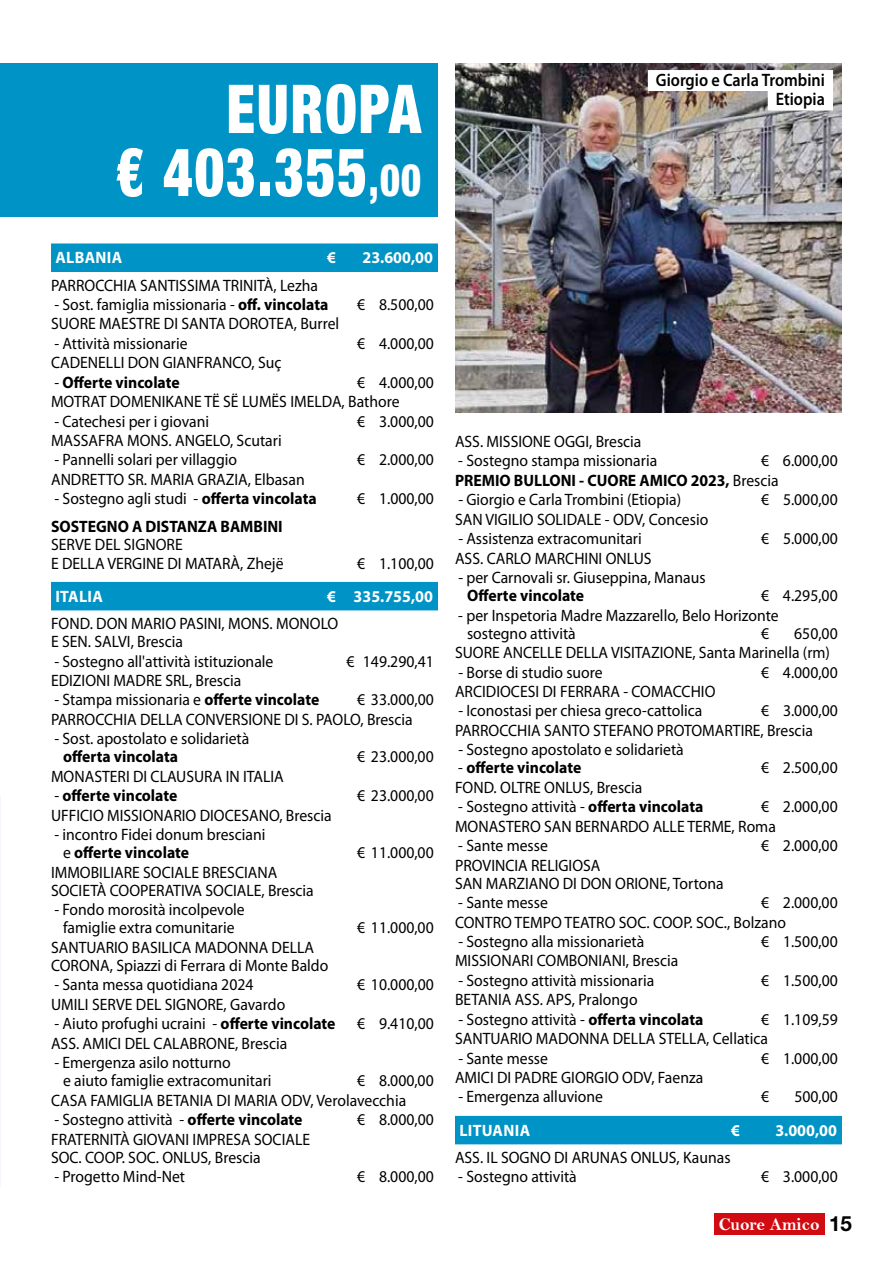
<style>
.page{position:relative;width:893px;height:1263px;background:#fff}
.page>*{position:absolute;margin:0;border:0;box-sizing:border-box;transform-origin:0 0}
.t1{font:900 condensed 67.5px/63px "Helvetica Neue LT Std";letter-spacing:.03em;color:#fff;text-align:right;scale:.85 1}
.t2{font:600 18px/19.5px "Myriad Pro";color:#000;text-align:right;scale:.9 1}
.t3{font:18px "Bell MT Bold";color:#fff}
.t4{font:16.5px/18.1px "Myriad Pro";color:#000;scale:.95 1}
.t5{font:700 16.5px/19.4px "Myriad Pro";color:#000;scale:.95 1}
.t6{font:700 16.5px "Myriad Pro";letter-spacing:.02em;color:#fff}
.s1{font-size:45px}
.s2{color:#fff}
.s3{font-weight:700}
.s4{font-weight:400}
.s5{font-family:"Helvetica Neue LT Pro";font-weight:700;font-size:21px;color:#000}
</style>
<div class="page">
<div style="left:714px;top:1213px;width:110px;height:21px;background:#d20a11"></div>
<div style="left:51px;top:243px;width:387px;height:29px;background:#0093c5"></div>
<div style="left:51px;top:582px;width:387px;height:28px;background:#0093c5"></div>
<div style="left:455px;top:1116px;width:387px;height:28px;background:#0093c5"></div>
<div style="left:0;top:64px;width:438px;height:153px;background:#0093c5"></div>
<img style="left:455px;top:64px;width:386px;height:348px">
<div style="left:648px;top:70px;width:185px;height:21px;background:#fff"></div>
<div style="left:768px;top:90px;width:65px;height:21px;background:#fff"></div>
<h1 class="t1" style="left:115px;top:76px;width:362px">EUROPA<br>€ 403.355<span class="s1">,00</span></h1>
<p class="t2" style="left:648px;top:70px;width:207px"><span class="s2">_</span>Giorgio e Carla Trombini<span class="s2">_ _</span>Etiopia<span class="s2">_</span></p>
<p class="t6" style="left:55px;top:247px;width:68px">ALBANIA</p>
<p class="t6" style="left:327px;top:247px;width:10px">€</p>
<p class="t6" style="left:362px;top:247px;width:72px">23.600,00</p>
<p class="t4" style="left:51px;top:276px;width:283px">PARROCCHIA SANTISSIMA TRINITÀ, Lezha</p>
<p class="t4" style="left:54px;top:295px;width:290px">- Sost. famiglia missionaria - <span class="s3">off. vincolata</span></p>
<p class="t4" style="left:357px;top:295px;width:82px">€ 8.500,00</p>
<p class="t4" style="left:51px;top:315px;width:305px">SUORE MAESTRE DI SANTA DOROTEA, Burrel</p>
<p class="t4" style="left:54px;top:334px;width:142px">- Attività missionarie</p>
<p class="t4" style="left:357px;top:334px;width:82px">€ 4.000,00</p>
<p class="t4" style="left:51px;top:353px;width:244px">CADENELLI DON GIANFRANCO, Suç</p>
<p class="t5" style="left:54px;top:372px;width:133px"><span class="s4">-</span> Offerte vincolate</p>
<p class="t4" style="left:51px;top:372px;width:404px;line-height:19.4px;text-indent:306px">€ 4.000,00<br>MOTRAT DOMENIKANE TË SË LUMËS IMELDA, Bathore</p>
<p class="t4" style="left:54px;top:412px;width:164px">- Catechesi per i giovani</p>
<p class="t4" style="left:357px;top:412px;width:82px">€ 3.000,00</p>
<p class="t4" style="left:51px;top:431px;width:244px">MASSAFRA MONS. ANGELO, Scutari</p>
<p class="t4" style="left:54px;top:450px;width:194px">- Pannelli solari per villaggio</p>
<p class="t4" style="left:357px;top:450px;width:82px">€ 2.000,00</p>
<p class="t4" style="left:51px;top:470px;width:268px">ANDRETTO SR. MARIA GRAZIA, Elbasan</p>
<p class="t4" style="left:54px;top:489px;width:278px">- Sostegno agli studi - <span class="s3">offerta vincolata</span></p>
<p class="t4" style="left:357px;top:489px;width:82px">€ 1.000,00</p>
<p class="t5" style="left:51px;top:516px;width:245px">SOSTEGNO A DISTANZA BAMBINI</p>
<p class="t4" style="left:51px;top:535px;width:246px">SERVE DEL SIGNORE<br>E DELLA VERGINE DI MATARÀ, Zhejë</p>
<p class="t4" style="left:357px;top:554px;width:82px">€ 1.100,00</p>
<p class="t6" style="left:55px;top:586px;width:49px">ITALIA</p>
<p class="t6" style="left:327px;top:586px;width:107px">€ 335.755,00</p>
<p class="t4" style="left:51px;top:614px;width:304px">FOND. DON MARIO PASINI, MONS. MONOLO<br>E SEN. SALVI, Brescia</p>
<p class="t4" style="left:54px;top:652px;width:232px">- Sostegno all'attività istituzionale</p>
<p class="t4" style="left:347px;top:652px;width:93px">€ 149.290,41</p>
<p class="t4" style="left:51px;top:671px;width:202px">EDIZIONI MADRE SRL, Brescia</p>
<p class="t4" style="left:54px;top:690px;width:280px">- Stampa missionaria e <span class="s3">offerte vincolate</span></p>
<p class="t4" style="left:51px;top:690px;width:404px;line-height:19.4px;text-indent:306px">€ 33.000,00<br>PARROCCHIA DELLA CONVERSIONE DI S. PAOLO, Brescia</p>
<p class="t4" style="left:54px;top:729px;width:207px">- Sost. apostolato e solidarietà</p>
<p class="t5" style="left:63px;top:747px;width:123px">offerta vincolata</p>
<p class="t4" style="left:357px;top:747px;width:82px">€ 23.000,00</p>
<p class="t4" style="left:51px;top:767px;width:246px">MONASTERI DI CLAUSURA IN ITALIA</p>
<p class="t5" style="left:54px;top:785px;width:131px"><span class="s4">-</span> offerte vincolate</p>
<p class="t4" style="left:357px;top:786px;width:82px">€ 23.000,00</p>
<p class="t4" style="left:51px;top:806px;width:297px">UFFICIO MISSIONARIO DIOCESANO, Brescia</p>
<p class="t4" style="left:63px;top:825px;width:215px;text-indent:-9px">- incontro Fidei donum bresciani e <span class="s3">offerte vincolate</span></p>
<p class="t4" style="left:357px;top:843px;width:82px">€ 11.000,00</p>
<p class="t4" style="left:51px;top:863px;width:278px">IMMOBILIARE SOCIALE BRESCIANA<br>SOCIETÀ COOPERATIVA SOCIALE, Brescia</p>
<p class="t4" style="left:54px;top:900px;width:202px;text-align:center">- Fondo morosità incolpevole famiglie extra comunitarie</p>
<p class="t4" style="left:357px;top:918px;width:82px">€ 11.000,00</p>
<p class="t4" style="left:51px;top:938px;width:293px">SANTUARIO BASILICA MADONNA DELLA<br>CORONA, Spiazzi di Ferrara di Monte Baldo</p>
<p class="t4" style="left:54px;top:975px;width:211px">- Santa messa quotidiana 2024</p>
<p class="t4" style="left:357px;top:975px;width:82px">€ 10.000,00</p>
<p class="t4" style="left:51px;top:995px;width:248px">UMILI SERVE DEL SIGNORE, Gavardo</p>
<p class="t4" style="left:54px;top:1014px;width:297px">- Aiuto profughi ucraini - <span class="s3">offerte vincolate</span></p>
<p class="t4" style="left:357px;top:1014px;width:82px">€ 9.410,00</p>
<p class="t4" style="left:51px;top:1034px;width:250px">ASS. AMICI DEL CALABRONE, Brescia</p>
<p class="t4" style="left:63px;top:1053px;width:221px;text-indent:-9px">- Emergenza asilo notturno<br>e aiuto famiglie extracomunitari</p>
<p class="t4" style="left:51px;top:1071px;width:404px;line-height:19.4px;text-indent:306px">€ 8.000,00<br>CASA FAMIGLIA BETANIA DI MARIA ODV, Verolavecchia</p>
<p class="t4" style="left:54px;top:1110px;width:263px">- Sostegno attività - <span class="s3">offerte vincolate</span></p>
<p class="t4" style="left:357px;top:1110px;width:82px">€ 8.000,00</p>
<p class="t4" style="left:51px;top:1130px;width:274px">FRATERNITÀ GIOVANI IMPRESA SOCIALE<br>SOC. COOP. SOC. ONLUS, Brescia</p>
<p class="t4" style="left:54px;top:1167px;width:139px">- Progetto Mind-Net</p>
<p class="t4" style="left:357px;top:1167px;width:82px">€ 8.000,00</p>
<p class="t4" style="left:455px;top:432px;width:198px">ASS. MISSIONE OGGI, Brescia</p>
<p class="t4" style="left:458px;top:452px;width:211px">- Sostegno stampa missionaria</p>
<p class="t5" style="left:455px;top:451px;width:404px;text-indent:306px"><span class="s4">€ 6.000,00<br></span>PREMIO BULLONI - CUORE AMICO 2023, <span class="s4">Brescia</span></p>
<p class="t4" style="left:458px;top:490px;width:236px">- Giorgio e Carla Trombini (Etiopia)</p>
<p class="t4" style="left:761px;top:490px;width:82px">€ 5.000,00</p>
<p class="t4" style="left:455px;top:510px;width:268px">SAN VIGILIO SOLIDALE - ODV, Concesio</p>
<p class="t4" style="left:458px;top:529px;width:195px">- Assistenza extracomunitari</p>
<p class="t4" style="left:761px;top:529px;width:82px">€ 5.000,00</p>
<p class="t4" style="left:455px;top:549px;width:208px">ASS. CARLO MARCHINI ONLUS</p>
<p class="t4" style="left:458px;top:568px;width:262px">- per Carnovali sr. Giuseppina, Manaus</p>
<p class="t5" style="left:467px;top:585px;width:125px">Offerte vincolate</p>
<p class="t4" style="left:761px;top:586px;width:82px">€ 4.295,00</p>
<p class="t4" style="left:467px;top:606px;width:330px;text-indent:-9px">- per Inspetoria Madre Mazzarello, Belo Horizonte sostegno attività</p>
<p class="t4" style="left:455px;top:623px;width:404px;line-height:19.4px;text-indent:339px">650,00<br>SUORE ANCELLE DELLA VISITAZIONE, Santa Marinella (rm)</p>
<p class="t4" style="left:458px;top:663px;width:153px">- Borse di studio suore</p>
<p class="t4" style="left:761px;top:663px;width:82px">€ 4.000,00</p>
<p class="t4" style="left:455px;top:682px;width:276px">ARCIDIOCESI DI FERRARA - COMACCHIO</p>
<p class="t4" style="left:458px;top:701px;width:258px">- Iconostasi per chiesa greco-cattolica</p>
<p class="t4" style="left:761px;top:624px;width:10px">€</p>
<p class="t4" style="left:455px;top:701px;width:404px;line-height:19.4px;text-indent:306px">€ 3.000,00<br>PARROCCHIA SANTO STEFANO PROTOMARTIRE, Brescia</p>
<p class="t4" style="left:458px;top:740px;width:239px">- Sostegno apostolato e solidarietà</p>
<p class="t5" style="left:458px;top:758px;width:131px"><span class="s4">-</span> offerte vincolate</p>
<p class="t4" style="left:761px;top:759px;width:82px">€ 2.500,00</p>
<p class="t4" style="left:455px;top:778px;width:199px">FOND. OLTRE ONLUS, Brescia</p>
<p class="t4" style="left:458px;top:797px;width:259px">- Sostegno attività - <span class="s3">offerta vincolata</span></p>
<p class="t4" style="left:455px;top:797px;width:404px;line-height:19.4px;text-indent:306px">€ 2.000,00<br>MONASTERO SAN BERNARDO ALLE TERME, Roma</p>
<p class="t4" style="left:458px;top:836px;width:96px">- Sante messe</p>
<p class="t4" style="left:761px;top:836px;width:82px">€ 2.000,00</p>
<p class="t4" style="left:455px;top:856px;width:284px">PROVINCIA RELIGIOSA<br>SAN MARZIANO DI DON ORIONE, Tortona</p>
<p class="t4" style="left:458px;top:893px;width:96px">- Sante messe</p>
<p class="t4" style="left:455px;top:893px;width:404px;line-height:19.4px;text-indent:306px">€ 2.000,00<br>CONTRO TEMPO TEATRO SOC. COOP. SOC., Bolzano</p>
<p class="t4" style="left:458px;top:932px;width:197px">- Sostegno alla missionarietà</p>
<p class="t4" style="left:761px;top:932px;width:82px">€ 1.500,00</p>
<p class="t4" style="left:455px;top:951px;width:237px">MISSIONARI COMBONIANI, Brescia</p>
<p class="t4" style="left:458px;top:971px;width:208px">- Sostegno attività missionaria</p>
<p class="t4" style="left:761px;top:971px;width:82px">€ 1.500,00</p>
<p class="t4" style="left:455px;top:990px;width:194px">BETANIA ASS. APS, Pralongo</p>
<p class="t4" style="left:458px;top:1010px;width:259px">- Sostegno attività - <span class="s3">offerta vincolata</span></p>
<p class="t4" style="left:455px;top:1009px;width:404px;line-height:19.4px;text-indent:306px">€ 1.109,59<br>SANTUARIO MADONNA DELLA STELLA, Cellatica</p>
<p class="t4" style="left:458px;top:1049px;width:96px">- Sante messe</p>
<p class="t4" style="left:761px;top:1049px;width:82px">€ 1.000,00</p>
<p class="t4" style="left:455px;top:1068px;width:263px">AMICI DI PADRE GIORGIO ODV, Faenza</p>
<p class="t4" style="left:458px;top:1087px;width:154px">- Emergenza alluvione</p>
<p class="t4" style="left:761px;top:1087px;width:10px">€</p>
<p class="t4" style="left:794px;top:1087px;width:47px">500,00</p>
<p class="t6" style="left:459px;top:1119px;width:72px">LITUANIA</p>
<p class="t6" style="left:731px;top:1119px;width:10px">€</p>
<p class="t6" style="left:775px;top:1119px;width:63px">3.000,00</p>
<p class="t4" style="left:455px;top:1148px;width:292px">ASS. IL SOGNO DI ARUNAS ONLUS, Kaunas</p>
<p class="t4" style="left:458px;top:1167px;width:126px">- Sostegno attività</p>
<p class="t4" style="left:761px;top:1167px;width:82px">€ 3.000,00</p>
<p class="t3" style="left:719px;top:1213px;width:135px">Cuore Amico <span class="s5">15</span></p>
</div>
